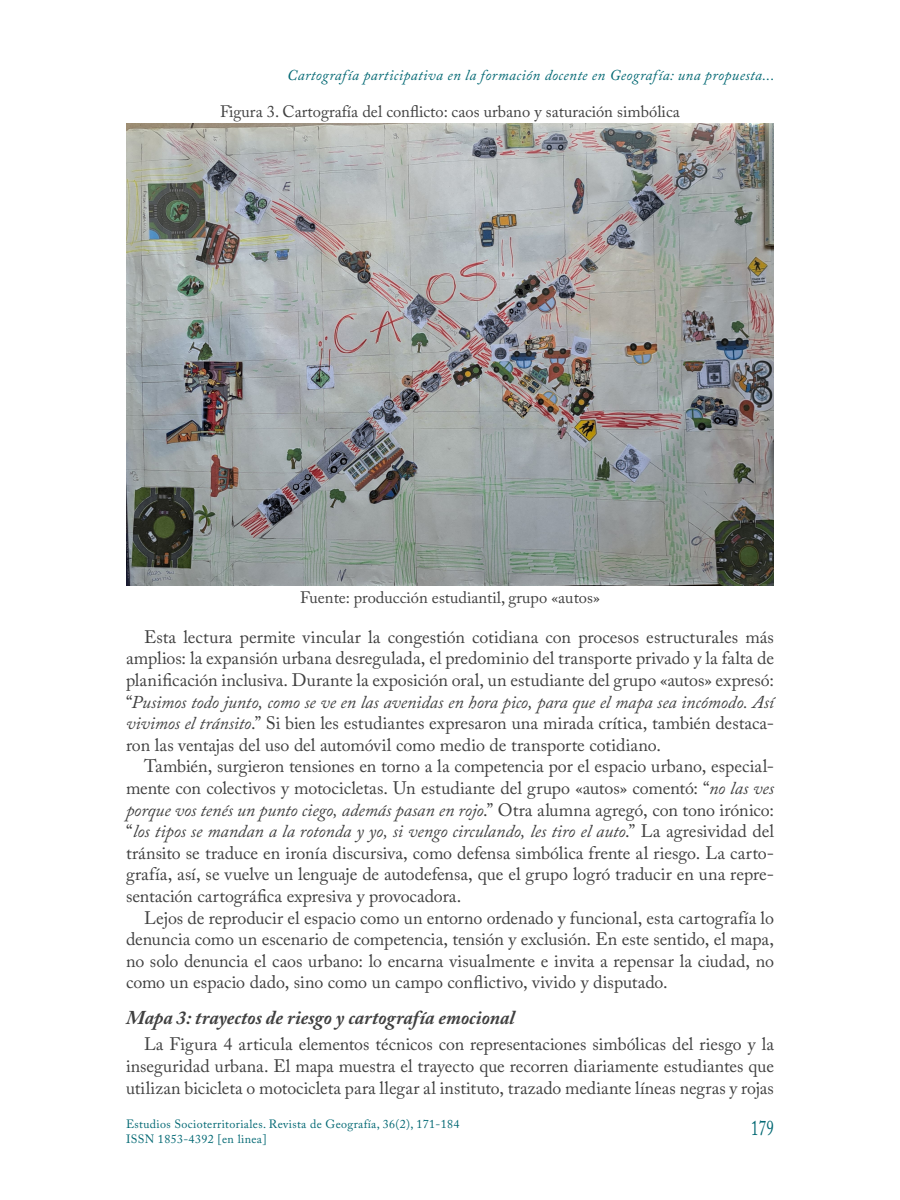
<style>
.page{position:relative;width:900px;height:1200px;background:#fff}
.page>*{position:absolute;margin:0;border:0;box-sizing:border-box;transform-origin:0 0}
.t1{font:21px "Adobe Caslon Pro";color:#026873;scale:.7 1}
.SUBTÍTULOS{font:italic 700 19.5px "Adobe Caslon Pro";letter-spacing:.005em;color:#404040}
.TEXTO{font:18px/21.6px "Adobe Caslon Pro";color:#404040;text-align:justify}
.IMAGENES{font:16.5px "Adobe Caslon Pro";color:#404040}
.FUENTES{font:16.5px "Adobe Caslon Pro";color:#404040}
.t2{font:italic 15px "Adobe Caslon Pro";letter-spacing:.03em;color:#026873}
.t3{font:12px/15px "Adobe Caslon Pro";letter-spacing:.03em;color:#026873}
.s1{font-style:italic}
</style>
<div class="page">
<img style="left:126px;top:123px;width:648px;height:463px">
<p class="t2" style="left:287px;top:66px;width:489px">Cartografía participativa en la formación docente en Geografía: una propuesta...</p>
<p class="IMAGENES" style="left:220px;top:102px;width:461px">Figura 3. Cartografía del conflicto: caos urbano y saturación simbólica</p>
<p class="FUENTES" style="left:300px;top:588px;width:301px">Fuente: producción estudiantil, grupo «autos»</p>
<p class="TEXTO" style="left:126px;top:626px;width:650px;text-indent:18px">Esta lectura permite vincular la congestión cotidiana con procesos estructurales más amplios: la expansión urbana desregulada, el predominio del transporte privado y la falta de planificación inclusiva. Durante la exposición oral, un estudiante del grupo «autos» expresó: “<span class="s1">Pusimos todo junto, como se ve en las avenidas en hora pico, para que el mapa sea incómodo. Así vivimos el tránsito</span>.” Si bien les estudiantes expresaron una mirada crítica, también destaca&shy;ron las ventajas del uso del automóvil como medio de transporte cotidiano.</p>
<p class="TEXTO" style="left:126px;top:755px;width:650px;text-indent:18px">También, surgieron tensiones en torno a la competencia por el espacio urbano, especial&shy;mente con colectivos y motocicletas. Un estudiante del grupo «autos» comentó: “<span class="s1">no las ves porque vos tenés un punto ciego, además pasan en rojo</span>.” Otra alumna agregó, con tono irónico: “<span class="s1">los tipos se mandan a la rotonda y yo, si vengo circulando, les tiro el auto</span>.” La agresividad del tránsito se traduce en ironía discursiva, como defensa simbólica frente al riesgo. La carto&shy;grafía, así, se vuelve un lenguaje de autodefensa, que el grupo logró traducir en una repre&shy;sentación cartográfica expresiva y provocadora.</p>
<p class="TEXTO" style="left:126px;top:907px;width:650px;text-indent:18px">Lejos de reproducir el espacio como un entorno ordenado y funcional, esta cartografía lo denuncia como un escenario de competencia, tensión y exclusión. En este sentido, el mapa, no solo denuncia el caos urbano: lo encarna visualmente e invita a repensar la ciudad, no como un espacio dado, sino como un campo conflictivo, vivido y disputado.</p>
<p class="SUBTÍTULOS" style="left:126px;top:1006px;width:390px">Mapa 3: trayectos de riesgo y cartografía emocional</p>
<p class="TEXTO" style="left:126px;top:1033px;width:650px;text-indent:18px">La Figura 4 articula elementos técnicos con representaciones simbólicas del riesgo y la inseguridad urbana. El mapa muestra el trayecto que recorren diariamente estudiantes que utilizan bicicleta o motocicleta para llegar al instituto, trazado mediante líneas negras y rojas</p>
<p class="t3" style="left:126px;top:1116px;width:335px">Estudios Socioterritoriales. Revista de Geografía, 36(2), 171-184<br>ISSN 1853-4392 [en linea]</p>
<p class="t1" style="left:751px;top:1116px;width:34px">179</p>
</div>
